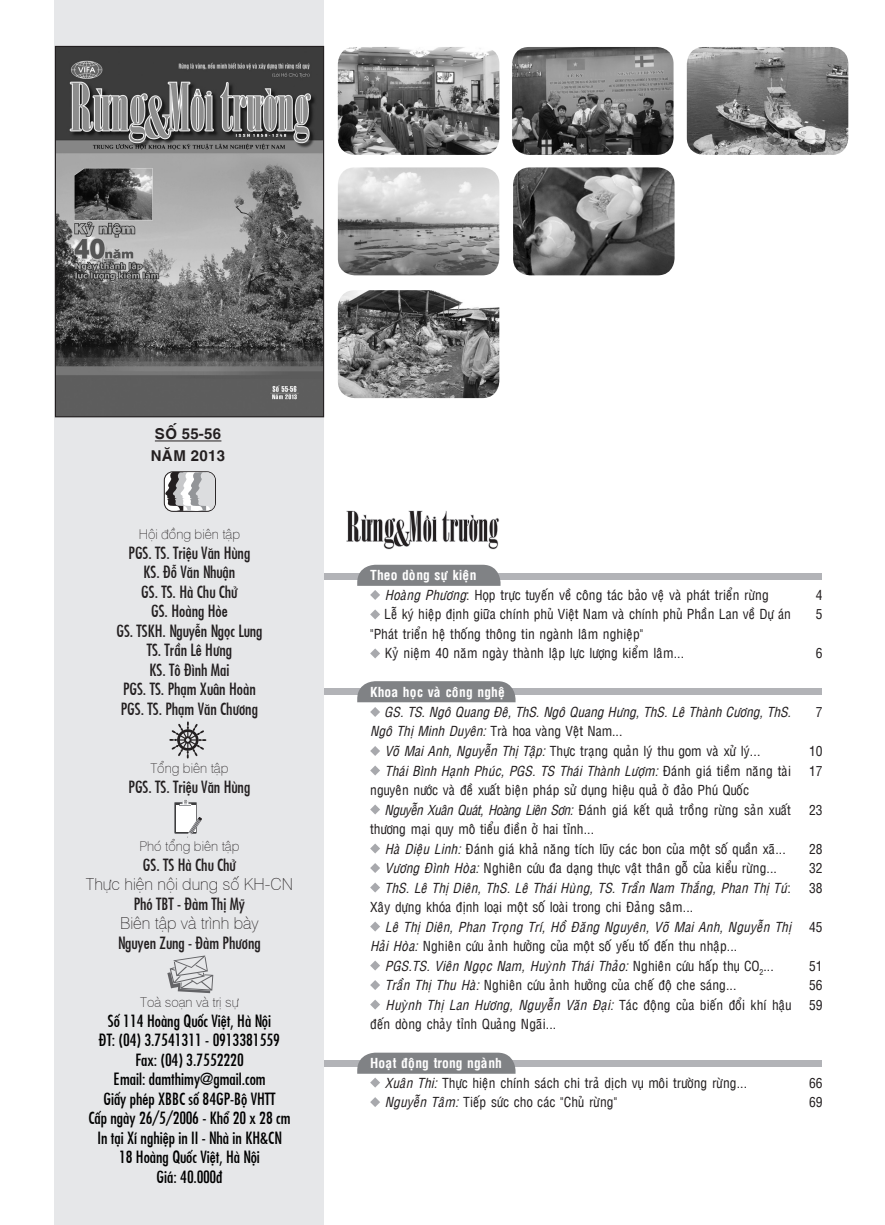
<style>
.page{position:relative;width:885px;height:1225px;background:#fff}
.page>*{position:absolute;margin:0;border:0;box-sizing:border-box;transform-origin:0 0}
.t1{font:16.5px "HP Fujiyama Regular";color:#231f20}
.t2{font:16.5px "HP Fujiyama Regular";color:#000}
.t3{font:16.5px "HP Swiss Thin Regular";color:#231f20}
.t4{font:15px "HP Helve Bold";color:#231f20}
.t5{font:13.5px/19.5px "HP Helve Condense Regular";color:#231f20}
.t6{font:13.5px/19.5px "HP Helve Condense Italic";color:#231f20}
.t7{font:13.5px "HP Swiss Thin Regular";color:#231f20}
.t8{font:13.5px "HP Helve Condense Bold";color:#fff}
.s1{font-family:"HP Helve Condense Italic"}
.s2{font-family:"HP Helve Condense Regular"}
.s3{font-family:"HP Helve Condense Bold";color:#fff}
</style>
<div class="page">
<div style="left:316px;top:573px;width:505px;height:6px;background:#b2b3b7"></div>
<div style="left:319px;top:688px;width:502px;height:7px;background:#b2b3b7"></div>
<div style="left:319px;top:1059px;width:502px;height:7px;background:#b2b3b7"></div>
<div style="left:55px;top:0;width:269px;height:1225px;background:#e6e7e9"></div>
<img style="left:686px;top:47px;width:162px;height:108px">
<img style="left:338px;top:47px;width:161px;height:108px">
<img style="left:338px;top:167px;width:161px;height:108px">
<img style="left:338px;top:290px;width:161px;height:108px">
<img style="left:512px;top:47px;width:161px;height:108px">
<img style="left:513px;top:167px;width:161px;height:108px">
<img style="left:57px;top:48px;width:265px;height:367px">
<div style="left:55px;top:46px;width:269px;height:371px;border:1px solid #231f20"></div>
<svg style="left:346px;top:510px;width:153px;height:39px"></svg>
<svg style="left:169px;top:721px;width:37px;height:37px"></svg>
<svg style="left:174px;top:802px;width:23px;height:32px"></svg>
<div style="left:175px;top:802px;width:21px;height:31px;background:#fff"></div>
<svg style="left:175px;top:799px;width:21px;height:7px"></svg>
<svg style="left:187px;top:817px;width:15px;height:21px"></svg>
<svg style="left:167px;top:955px;width:46px;height:38px"></svg>
<hr style="left:155px;top:440px;width:66px;height:1px;background:#231f20">
<svg style="left:164px;top:471px;width:52px;height:41px"></svg>
<svg style="left:165px;top:472px;width:50px;height:39px"></svg>
<svg style="left:357px;top:565px;width:143px;height:35px"></svg>
<svg style="left:370px;top:609px;width:10px;height:10px"></svg>
<svg style="left:370px;top:648px;width:10px;height:10px"></svg>
<svg style="left:357px;top:681px;width:158px;height:36px"></svg>
<svg style="left:370px;top:746px;width:10px;height:10px"></svg>
<svg style="left:370px;top:765px;width:10px;height:10px"></svg>
<svg style="left:370px;top:804px;width:10px;height:10px"></svg>
<svg style="left:370px;top:843px;width:10px;height:10px"></svg>
<svg style="left:370px;top:863px;width:10px;height:10px"></svg>
<svg style="left:370px;top:882px;width:10px;height:10px"></svg>
<svg style="left:370px;top:921px;width:10px;height:10px"></svg>
<svg style="left:370px;top:960px;width:10px;height:10px"></svg>
<svg style="left:370px;top:980px;width:10px;height:10px"></svg>
<svg style="left:370px;top:999px;width:10px;height:10px"></svg>
<svg style="left:357px;top:1052px;width:158px;height:35px"></svg>
<svg style="left:370px;top:1097px;width:10px;height:10px"></svg>
<p class="t4" style="left:155px;top:421px;width:68px">Soá55-56</p>
<p class="t4" style="left:151px;top:443px;width:76px">NAÊM 2013</p>
<p class="t7" style="left:139px;top:524px;width:103px">Hoäi ñoàng bieân taäp</p>
<p class="t1" style="left:129px;top:540px;width:123px">PGS. TS. Trieäu Vaên Huøng</p>
<p class="t1" style="left:144px;top:560px;width:93px">KS. ÑoãVaên Nhuaän</p>
<p class="t1" style="left:141px;top:579px;width:102px">GS. TS. HaøChu Chöû</p>
<p class="t1" style="left:151px;top:599px;width:78px">GS. Hoaøng Hoøe</p>
<p class="t1" style="left:116px;top:618px;width:148px">GS. TSKH. Nguyeãn Ngoïc Lung</p>
<p class="t1" style="left:147px;top:638px;width:87px">TS. Traàn LeâHöng</p>
<p class="t1" style="left:149px;top:657px;width:81px">KS. ToâÑình Mai</p>
<p class="t1" style="left:123px;top:677px;width:134px">PGS. TS. Phaïm Xuaân Hoaøn</p>
<p class="t1" style="left:121px;top:696px;width:139px">PGS. TS. Phaïm Vaên Chöông</p>
<p class="t7" style="left:150px;top:758px;width:80px">Toång bieân taäp</p>
<p class="t1" style="left:129px;top:774px;width:123px">PGS. TS. Trieäu Vaên Huøng</p>
<p class="t7" style="left:139px;top:836px;width:102px">Phoùtoång bieân taäp</p>
<p class="t1" style="left:143px;top:852px;width:99px">GS. TS HaøChu Chöû</p>
<p class="t3" style="left:86px;top:872px;width:208px">Thöïc hieän noäi dung soáKH-CN</p>
<p class="t1" style="left:134px;top:891px;width:117px">PhoùTBT - Ñaøm Thò Myõ</p>
<p class="t3" style="left:120px;top:911px;width:140px">Bieân taäp vaøtrình baøy</p>
<p class="t1" style="left:118px;top:930px;width:144px">Nguyen Zung - Ñaøm Phöông</p>
<p class="t7" style="left:140px;top:992px;width:104px">Toaøsoaïn vaøtrò söï</p>
<p class="t2" style="left:108px;top:1008px;width:167px">Soá114 Hoaøng Quoác Vieät, HaøNoäi</p>
<p class="t2" style="left:99px;top:1028px;width:182px">ÑT: (04) 3.7541311 - 0913381559</p>
<p class="t2" style="left:135px;top:1047px;width:109px">Fax: (04) 3.7552220</p>
<p class="t2" style="left:113px;top:1067px;width:154px">Email: damthimy@gmail.com</p>
<p class="t2" style="left:103px;top:1086px;width:173px">Giaáy pheùp XBBC soá84GP-BoäVHTT</p>
<p class="t2" style="left:88px;top:1106px;width:203px">Caáp ngaøy 26/5/2006 - Khoå20 x 28 cm</p>
<p class="t2" style="left:97px;top:1125px;width:186px">In taïi Xí nghieäp in II - Nhaøin KH&amp;CN</p>
<p class="t2" style="left:119px;top:1145px;width:144px">18 Hoaøng Quoác Vieät, HaøNoäi</p>
<p class="t2" style="left:157px;top:1164px;width:67px">Giaù: 40.000ñ</p>
<p class="t8" style="left:370px;top:564px;width:108px">Theo doøng söï kieän</p>
<p class="t5" style="left:385px;top:584px;width:385px"><span class="s1">Hoaøng Phöông</span>: Hoïp tröïc tuyeán veà coâng taùc baûo veä vaø phaùt trieån röøng</p>
<p class="t5" style="left:370px;top:603px;width:422px;text-indent:14px">Leã kyù hieäp ñònh giöõa chính phuû Vieät Nam vaø chính phuû Phaàn Lan veà Döï aùn "Phaùt trieån heä thoáng thoâng tin ngaønh laâm nghieäp"</p>
<p class="t5" style="left:385px;top:642px;width:301px">Kyû nieäm 40 naêm ngaøy thaønh laäp löïc löôïng kieåm laâm...</p>
<p class="t8" style="left:370px;top:681px;width:137px">Khoa hoïc vaø coâng ngheä</p>
<p class="t6" style="left:370px;top:701px;width:422px;text-indent:14px">GS. TS. Ngoâ Quang Ñeâ, ThS. Ngoâ Quang Höng, ThS. Leâ Thaønh Cöông, ThS.<br>Ngoâ Thò Minh Duyeân: <span class="s2">Traø hoa vaøng Veät Nam...</span></p>
<p class="t5" style="left:385px;top:740px;width:377px"><span class="s1">Voõ Mai Anh, Nguyeãn Thò Taäp:</span> Thöïc traïng quaûn lyù thu gom vaø xöû lyù...</p>
<p class="t5" style="left:370px;top:759px;width:422px;text-indent:15px"><span class="s1">Thaùi Bình Haïnh Phuùc, PGS. TS Thaùi Thaønh Löôïm:</span> Ñaùnh giaù tieàm naêng taøi nguyeân nöôùc vaø ñeà xuaát bieän phaùp söû duïng hieäu quaû ôû ñaûo Phuù Quoác</p>
<p class="t5" style="left:370px;top:798px;width:422px;text-indent:14px"><span class="s1">Nguyeãn Xuaân Quaùt, Hoaøng Lieân Sôn:</span> Ñaùnh giaù keát quaû troàng röøng saûn xuaát thöông maïi quy moâ tieåu ñieàn ôû hai tænh...</p>
<p class="t5" style="left:385px;top:837px;width:402px"><span class="s1">Haø Dieäu Linh:</span> Ñaùnh giaù khaû naêng tích luõy caùc bon cuûa moät soá quaàn xaõ...</p>
<p class="t5" style="left:385px;top:857px;width:394px"><span class="s1">Vöông Ñình Hoøa:</span> Nghieân cöùu ña daïng thöïc vaät thaân goã cuûa kieåu röøng...</p>
<p class="t6" style="left:370px;top:876px;width:422px;text-indent:14px">ThS. Leâ Thò Dieân, ThS. Leâ Thaùi Huøng, TS. Traàn Nam Thaéng, Phan Thò Tuù<span class="s2">:<br>Xaây döïng khoùa ñònh loaïi moät soá loaøi trong chi Ñaûng saâm...</span></p>
<p class="t6" style="left:370px;top:915px;width:422px;text-indent:15px">Leâ Thò Dieân, Phan Troïng Trí, Hoà Ñaêng Nguyeân, Voõ Mai Anh, Nguyeãn Thò<br>Haûi Hoøa: <span class="s2">Nghieân cöùu aûnh höôûng cuûa moät soá yeáu toá ñeán thu nhaäp...</span></p>
<p class="t6" style="left:385px;top:954px;width:404px">PGS.TS. Vieân Ngoïc Nam, Huyønh Thaùi Thaûo: <span class="s2">Nghieân cöùu haáp thuï CO</span><sub>2</sub><span class="s2">...</span><span class="s3">oh</span></p>
<p class="t5" style="left:385px;top:974px;width:353px"><span class="s1">Traàn Thò Thu Haø:</span> Nghieân cöùu aûnh höôûng cuûa cheá ñoä che saùng...</p>
<p class="t5" style="left:370px;top:993px;width:422px;text-indent:15px"><span class="s1">Huyønh Thò Lan Höông, Nguyeãn Vaên Ñaïi:</span> Taùc ñoäng cuûa bieán ñoåi khí haäu ñeán doøng chaûy tænh Quaûng Ngaõi...</p>
<p class="t8" style="left:370px;top:1052px;width:133px">Hoaït ñoäng trong ngaønh</p>
<p class="t5" style="left:385px;top:1071px;width:364px"><span class="s1">Xuaân Thi:</span> Thöïc hieän chính saùch chi traû dòch vuï moâi tröôøng röøng...</p>
<p class="t5" style="left:385px;top:1091px;width:234px"><span class="s1">Nguyeãn Taâm:</span> Tieáp söùc cho caùc "Chuû röøng"</p>
<p class="t5" style="left:815px;top:584px;width:8px">4</p>
<p class="t5" style="left:815px;top:603px;width:8px">5</p>
<p class="t5" style="left:815px;top:642px;width:8px">6</p>
<p class="t5" style="left:815px;top:701px;width:8px">7</p>
<p class="t5" style="left:809px;top:740px;width:15px">10</p>
<p class="t5" style="left:809px;top:759px;width:15px">17</p>
<p class="t5" style="left:809px;top:798px;width:15px">23</p>
<p class="t5" style="left:809px;top:837px;width:15px">28</p>
<p class="t5" style="left:809px;top:857px;width:15px">32</p>
<p class="t5" style="left:809px;top:876px;width:15px">38</p>
<p class="t5" style="left:809px;top:915px;width:15px">45</p>
<p class="t5" style="left:809px;top:954px;width:15px">51</p>
<p class="t5" style="left:809px;top:974px;width:15px">56</p>
<p class="t5" style="left:809px;top:993px;width:15px">59</p>
<p class="t5" style="left:809px;top:1071px;width:15px">66</p>
<p class="t5" style="left:809px;top:1091px;width:15px">69</p>
</div>
